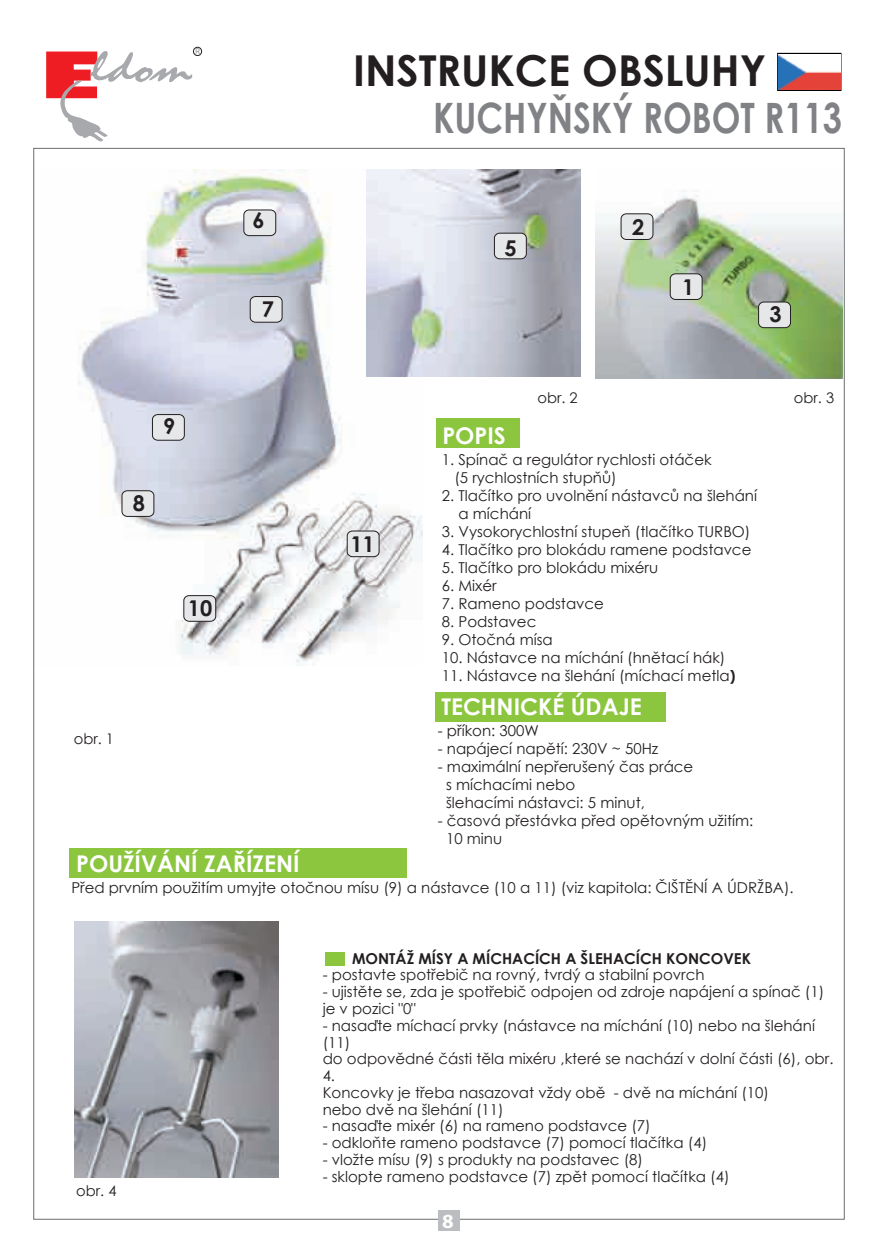
<style>
.page{position:relative;width:893px;height:1259px;background:#fff}
.page>*{position:absolute;margin:0;border:0;box-sizing:border-box;transform-origin:0 0}
.t1{font:700 42.6px "Century Gothic";color:#231f20}
.t2{font:700 42px "Century Gothic";color:#808285;scale:.82 1}
.t3{font:700 23.1px "Century Gothic";color:#fff}
.t4{font:700 21.9px "Century Gothic";color:#231f20}
.t5{font:700 20.1px "Myriad Pro";color:#fff;scale:1.04 1}
.t6{font:15px/16.8px "Century Gothic";color:#231f20}
.t7{font:700 15px "Century Gothic";color:#231f20}
.t8{font:14.7px "Century Gothic";color:#231f20}
.t9{font:7.8px "Arial";color:#808285;scale:.82 1}
.s1{font-weight:700}
</style>
<div class="page">
<img style="left:78px;top:170px;width:345px;height:495px">
<img style="left:366px;top:169px;width:214px;height:208px">
<div style="left:436px;top:418px;width:83px;height:29px;background:#8bc63e"></div>
<div style="left:435px;top:692px;width:231px;height:29px;background:#8bc63e"></div>
<div style="left:69px;top:848px;width:338px;height:29px;background:#8bc63e"></div>
<svg style="left:46px;top:51px;width:146px;height:91px"></svg>
<div style="left:193px;top:47px;width:9px;height:9px;border:1px solid #231f20;border-radius:50%"></div>
<div style="left:438px;top:1211px;width:21px;height:20px;background:#bcbdc0"></div>
<div style="left:326px;top:951px;width:19px;height:14px;background:#8bc63e"></div>
<div style="left:777px;top:53px;width:64px;height:38px;border:2px solid #000"></div>
<img style="left:779px;top:54px;width:61px;height:36px">
<img style="left:595px;top:190px;width:248px;height:188px">
<div style="left:670px;top:274px;width:32px;height:25px;background:#e6e7e9;border-radius:5px"></div>
<div style="left:670px;top:273px;width:32px;height:27px;border:1px solid #231f20;border-radius:5px"></div>
<div style="left:494px;top:233px;width:32px;height:26px;background:#e6e7e9;border-radius:5px"></div>
<div style="left:494px;top:233px;width:33px;height:26px;border:1px solid #231f20;border-radius:5px"></div>
<div style="left:347px;top:531px;width:32px;height:25px;background:#e6e7e9;border-radius:5px"></div>
<div style="left:347px;top:531px;width:32px;height:26px;border:1px solid #231f20;border-radius:5px"></div>
<div style="left:184px;top:595px;width:32px;height:26px;background:#e6e7e9;border-radius:5px"></div>
<div style="left:183px;top:595px;width:33px;height:26px;border:1px solid #231f20;border-radius:5px"></div>
<div style="left:250px;top:296px;width:32px;height:26px;background:#e6e7e9;border-radius:5px"></div>
<div style="left:250px;top:296px;width:32px;height:26px;border:1px solid #231f20;border-radius:5px"></div>
<div style="left:244px;top:210px;width:32px;height:26px;background:#e6e7e9;border-radius:5px"></div>
<div style="left:244px;top:210px;width:32px;height:26px;border:1px solid #231f20;border-radius:5px"></div>
<div style="left:152px;top:414px;width:32px;height:26px;background:#e6e7e9;border-radius:5px"></div>
<div style="left:152px;top:414px;width:33px;height:26px;border:1px solid #231f20;border-radius:5px"></div>
<div style="left:122px;top:491px;width:32px;height:25px;background:#e6e7e9;border-radius:5px"></div>
<div style="left:122px;top:490px;width:32px;height:27px;border:1px solid #231f20;border-radius:5px"></div>
<div style="left:759px;top:302px;width:31px;height:26px;background:#e6e7e9;border-radius:5px"></div>
<div style="left:758px;top:302px;width:33px;height:26px;border:1px solid #231f20;border-radius:5px"></div>
<div style="left:621px;top:214px;width:32px;height:25px;background:#e6e7e9;border-radius:5px"></div>
<div style="left:621px;top:213px;width:32px;height:27px;border:1px solid #231f20;border-radius:5px"></div>
<img style="left:75px;top:921px;width:203px;height:256px">
<p class="t9" style="left:195px;top:46px;width:7px">R</p>
<h3 class="t4" style="left:163px;top:409px;width:14px">9</h3>
<h3 class="t4" style="left:133px;top:486px;width:14px">8</h3>
<h3 class="t4" style="left:188px;top:591px;width:26px">10</h3>
<h3 class="t4" style="left:252px;top:204px;width:14px">6</h3>
<h3 class="t4" style="left:262px;top:292px;width:14px">7</h3>
<p class="t8" style="left:74px;top:728px;width:42px">obr. 1</p>
<h3 class="t3" style="left:76px;top:846px;width:225px">POUŽÍVÁNÍ ZAŘÍZENÍ</h3>
<h1 class="t1" style="left:353px;top:39px;width:415px">INSTRUKCE OBSLUHY</h1>
<h2 class="t2" style="left:433px;top:86px;width:500px">KUCHYŇSKÝ ROBOT R113</h2>
<h3 class="t4" style="left:350px;top:528px;width:26px">11</h3>
<h3 class="t4" style="left:504px;top:231px;width:14px">5</h3>
<h3 class="t4" style="left:632px;top:210px;width:14px">2</h3>
<h3 class="t4" style="left:682px;top:270px;width:14px">1</h3>
<h3 class="t4" style="left:769px;top:297px;width:14px">3</h3>
<h3 class="t3" style="left:442px;top:417px;width:65px">POPIS</h3>
<p class="t8" style="left:537px;top:387px;width:42px">obr. 2</p>
<p class="t8" style="left:794px;top:387px;width:42px">obr. 3</p>
<p class="t6" style="left:454px;top:450px;width:259px;line-height:18px;text-indent:-12px">1. Spínač a regulátor rychlosti otáček (5 rychlostních stupňů)</p>
<p class="t6" style="left:458px;top:486px;width:300px;line-height:18px;text-indent:-17px">2. Tlačítko pro uvolnění nástavců na šlehání a míchání</p>
<p class="t6" style="left:442px;top:523px;width:310px">3. Vysokorychlostní stupeň (tlačítko TURBO)</p>
<p class="t6" style="left:442px;top:541px;width:311px">4. Tlačítko pro blokádu ramene podstavce</p>
<p class="t6" style="left:442px;top:559px;width:218px">5. Tlačítko pro blokádu mixéru</p>
<p class="t6" style="left:442px;top:577px;width:56px">6. Mixér</p>
<p class="t6" style="left:442px;top:595px;width:164px">7. Rameno podstavce</p>
<p class="t6" style="left:442px;top:613px;width:96px">8. Podstavec</p>
<p class="t6" style="left:442px;top:631px;width:112px">9. Otočná mísa</p>
<p class="t6" style="left:442px;top:649px;width:285px">10. Nástavce na míchání (hnětací hák)</p>
<p class="t6" style="left:442px;top:667px;width:295px">11. Nástavce na šlehání (míchací metla<span class="s1">)</span></p>
<p class="t6" style="left:438px;top:721px;width:103px">- příkon: 300W</p>
<p class="t6" style="left:438px;top:739px;width:222px">- napájecí napětí: 230V ~ 50Hz</p>
<p class="t6" style="left:446px;top:757px;width:249px;line-height:18px;text-indent:-8px">- maximální nepřerušený čas práce s míchacími nebo<br>šlehacími nástavci: 5 minut,</p>
<p class="t6" style="left:446px;top:811px;width:309px;line-height:18px;text-indent:-8px">- časová přestávka před opětovným užitím:<br>10 minu</p>
<h3 class="t3" style="left:441px;top:689px;width:202px">TECHNICKÉ ÚDAJE</h3>
<p class="t6" style="left:71px;top:879px;width:724px">Před prvním použitím umyjte otočnou mísu (9) a nástavce (10 a 11) (viz kapitola: ČIŠTĚNÍ A ÚDRŽBA).</p>
<p class="t8" style="left:76px;top:1180px;width:42px">obr. 4</p>
<p class="t7" style="left:352px;top:947px;width:400px">MONTÁŽ MÍSY A MÍCHACÍCH A ŠLEHACÍCH KONCOVEK</p>
<p class="t6" style="left:323px;top:966px;width:383px">- postavte spotřebič na rovný, tvrdý a stabilní povrch</p>
<p class="t6" style="left:323px;top:983px;width:503px">- ujistěte se, zda je spotřebič odpojen od zdroje napájení a spínač (1) je v pozici "0"</p>
<p class="t6" style="left:323px;top:1016px;width:512px">- nasaďte míchací prvky (nástavce na míchání (10) nebo na šlehání (11)<br>do odpovědné části těla mixéru ,které se nachází v dolní části (6), obr.<br>4.<br>Koncovky je třeba nasazovat vždy obě - dvě na míchání (10)<br>nebo dvě na šlehání (11)</p>
<p class="t6" style="left:323px;top:1117px;width:330px">- nasaďte mixér (6) na rameno podstavce (7)</p>
<p class="t6" style="left:323px;top:1134px;width:386px">- odkloňte rameno podstavce (7) pomocí tlačítka (4)</p>
<p class="t6" style="left:323px;top:1150px;width:322px">- vložte mísu (9) s produkty na podstavec (8)</p>
<p class="t6" style="left:323px;top:1167px;width:408px">- sklopte rameno podstavce (7) zpět pomocí tlačítka (4)</p>
<h3 class="t5" style="left:442px;top:1208px;width:13px">8</h3>
</div>
